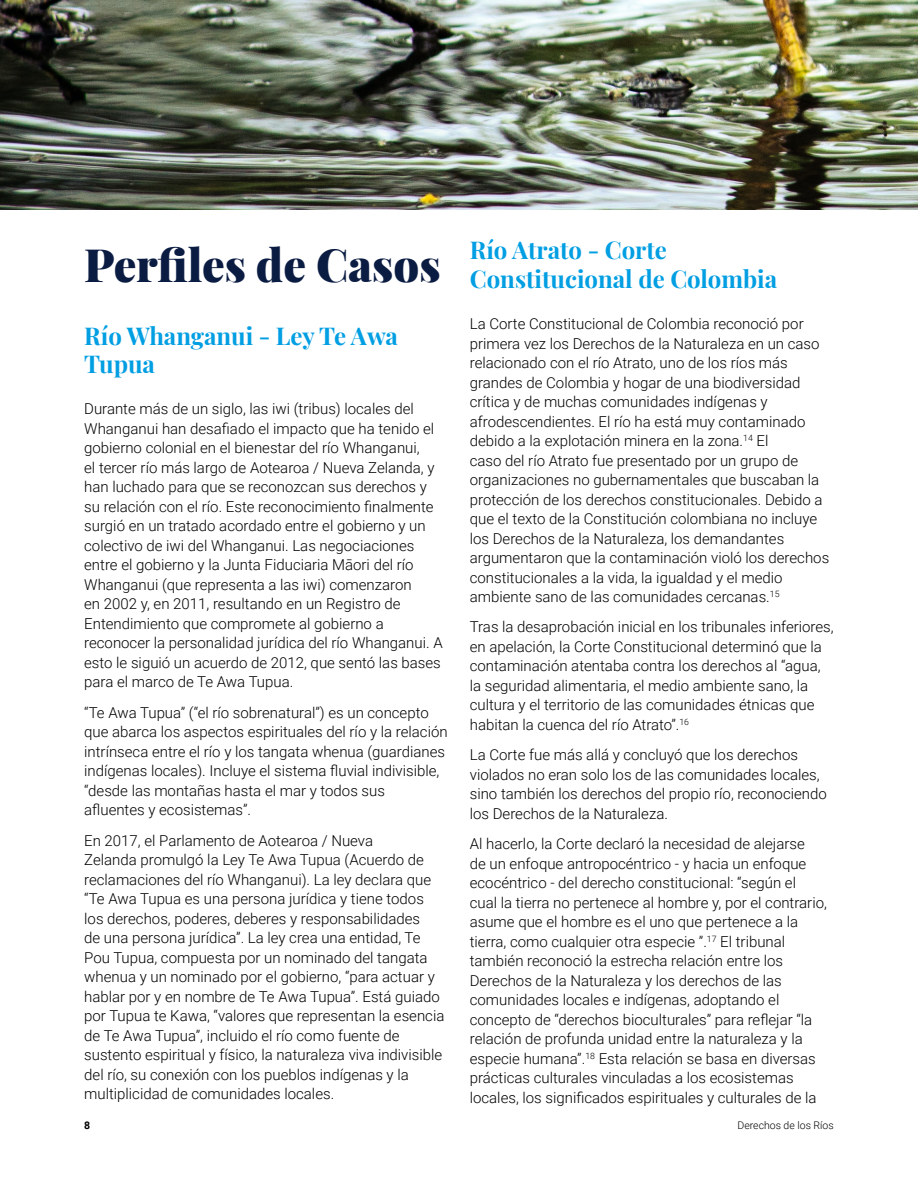
<style>
.page{position:relative;width:918px;height:1188px;background:#fff}
.page>*{position:absolute;margin:0;border:0;box-sizing:border-box;transform-origin:0 0}
.t1{font:45px "Playfair Display";color:#0b1c43}
.t2{font:24px/28.8px "Playfair Display";color:#009ee2}
.t3{font:300 15px/19.5px "Roboto";color:#000}
.t4{font:300 10.5px "Roboto";color:#000}
.t5{font:700 10.5px "Roboto";color:#000}
</style>
<div class="page">
<img style="left:0;top:0;width:918px;height:210px">
<h1 class="t1" style="left:84px;top:230px;width:358px">Perfiles de Casos</h1>
<h2 class="t2" style="left:84px;top:319px;width:315px">Río Whanganui - Ley Te Awa<br>Tupua</h2>
<p class="t3" style="left:84px;top:399px;width:360px">Durante más de un siglo, las iwi (tribus) locales del Whanganui han desafiado el impacto que ha tenido el gobierno colonial en el bienestar del río Whanganui,<br>el tercer río más largo de Aotearoa / Nueva Zelanda, y han luchado para que se reconozcan sus derechos y su relación con el río. Este reconocimiento finalmente surgió en un tratado acordado entre el gobierno y un colectivo de iwi del Whanganui. Las negociaciones entre el gobierno y la Junta Fiduciaria Māori del río Whanganui (que representa a las iwi) comenzaron<br>en 2002 y, en 2011, resultando en un Registro de Entendimiento que compromete al gobierno a reconocer la personalidad jurídica del río Whanganui. A esto le siguió un acuerdo de 2012, que sentó las bases para el marco de Te Awa Tupua.</p>
<p class="t3" style="left:84px;top:702px;width:365px">“Te Awa Tupua” (“el río sobrenatural”) es un concepto que abarca los aspectos espirituales del río y la relación intrínseca entre el río y los tangata whenua (guardianes indígenas locales). Incluye el sistema fluvial indivisible, “desde las montañas hasta el mar y todos sus afluentes y ecosistemas”.</p>
<p class="t3" style="left:84px;top:830px;width:362px">En 2017, el Parlamento de Aotearoa / Nueva<br>Zelanda promulgó la Ley Te Awa Tupua (Acuerdo de reclamaciones del río Whanganui). La ley declara que “Te Awa Tupua es una persona jurídica y tiene todos los derechos, poderes, deberes y responsabilidades<br>de una persona jurídica”. La ley crea una entidad, Te Pou Tupua, compuesta por un nominado del tangata whenua y un nominado por el gobierno, “para actuar y hablar por y en nombre de Te Awa Tupua”. Está guiado por Tupua te Kawa, “valores que representan la esencia de Te Awa Tupua”, incluido el río como fuente de sustento espiritual y físico, la naturaleza viva indivisible del río, su conexión con los pueblos indígenas y la multiplicidad de comunidades locales.</p>
<h2 class="t2" style="left:470px;top:234px;width:309px">Río Atrato - Corte<br>Constitucional de Colombia</h2>
<p class="t3" style="left:470px;top:314px;width:361px">La Corte Constitucional de Colombia reconoció por primera vez los Derechos de la Naturaleza en un caso relacionado con el río Atrato, uno de los ríos más grandes de Colombia y hogar de una biodiversidad crítica y de muchas comunidades indígenas y afrodescendientes. El río ha está muy contaminado debido a la explotación minera en la zona.<sup>14</sup> El<br>caso del río Atrato fue presentado por un grupo de organizaciones no gubernamentales que buscaban la protección de los derechos constitucionales. Debido a que el texto de la Constitución colombiana no incluye los Derechos de la Naturaleza, los demandantes argumentaron que la contaminación violó los derechos constitucionales a la vida, la igualdad y el medio ambiente sano de las comunidades cercanas.<sup>15</sup></p>
<p class="t3" style="left:470px;top:617px;width:365px">Tras la desaprobación inicial en los tribunales inferiores, en apelación, la Corte Constitucional determinó que la contaminación atentaba contra los derechos al “agua, la seguridad alimentaria, el medio ambiente sano, la cultura y el territorio de las comunidades étnicas que habitan la cuenca del río Atrato”.<sup>16</sup></p>
<p class="t3" style="left:470px;top:745px;width:359px">La Corte fue más allá y concluyó que los derechos violados no eran solo los de las comunidades locales, sino también los derechos del propio río, reconociendo los Derechos de la Naturaleza.</p>
<p class="t3" style="left:470px;top:833px;width:359px">Al hacerlo, la Corte declaró la necesidad de alejarse<br>de un enfoque antropocéntrico - y hacia un enfoque ecocéntrico - del derecho constitucional: “según el cual la tierra no pertenece al hombre y, por el contrario, asume que el hombre es el uno que pertenece a la tierra, como cualquier otra especie ”.<sup>17</sup> El tribunal también reconoció la estrecha relación entre los Derechos de la Naturaleza y los derechos de las comunidades locales e indígenas, adoptando el concepto de “derechos bioculturales” para reflejar “la relación de profunda unidad entre la naturaleza y la especie humana”.<sup>18</sup> Esta relación se basa en diversas prácticas culturales vinculadas a los ecosistemas locales, los significados espirituales y culturales de la</p>
<p class="t5" style="left:84px;top:1118px;width:8px">8</p>
<p class="t4" style="left:738px;top:1118px;width:98px">Derechos de los Ríos</p>
</div>
